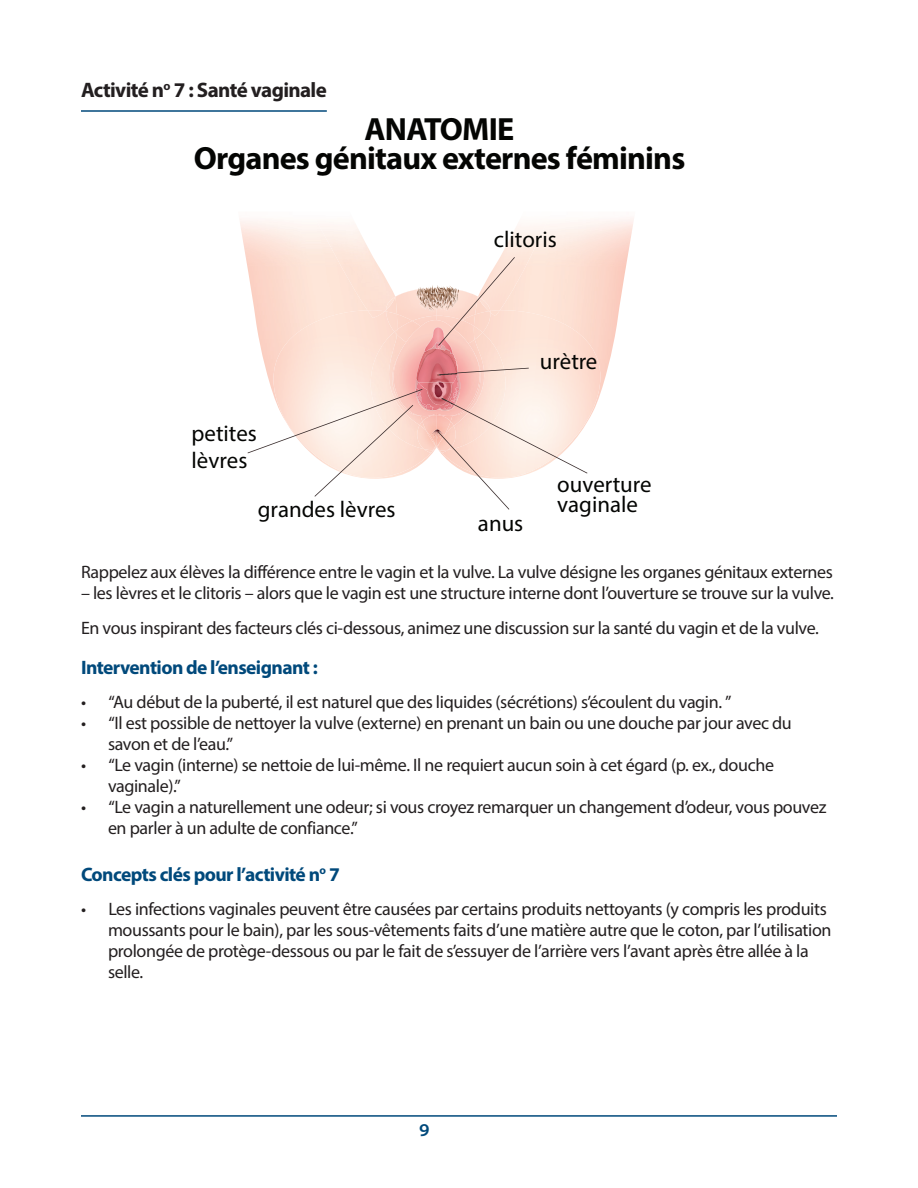
<style>
.page{position:relative;width:918px;height:1188px;background:#fff}
.page>*{position:absolute;margin:0;border:0;box-sizing:border-box;transform-origin:0 0}
.t1{font:700 32.25px/29.1px "Myriad Pro";letter-spacing:-.025em;color:#040503;text-align:center}
.t2{font:22.8px/20.9px "Myriad Pro";color:#040503}
.t3{font:700 21px "Myriad Pro";letter-spacing:-.03em;color:#231f20}
.t4{font:700 19.5px "Myriad Pro";letter-spacing:-.03em;color:#00497b}
.t5{font:18px/21px "Myriad Pro";letter-spacing:-.02em;color:#231f20}
.t6{font:600 semi-expanded 18px "Myriad Pro";color:#00497b}
</style>
<div class="page">
<hr style="left:81px;top:1115px;width:756px;height:2px;background:#00497b">
<hr style="left:81px;top:110px;width:246px;height:2px;background:#00497b">
<img style="left:240px;top:219px;width:71px;height:235px">
<img style="left:551px;top:218px;width:83px;height:176px">
<img style="left:587px;top:310px;width:13px;height:164px">
<img style="left:500px;top:224px;width:51px;height:33px">
<svg style="left:248px;top:257px;width:339px;height:253px"></svg>
<img style="left:419px;top:303px;width:28px;height:8px">
<img style="left:416px;top:349px;width:41px;height:34px">
<img style="left:419px;top:383px;width:35px;height:27px">
<p class="t3" style="left:81px;top:76px;width:247px">Activité n<sup>o</sup> :7 Santé vaginale</p>
<h1 class="t1" style="left:194px;top:113px;width:493px">ANATOMIE<br>Organes génitaux externes féminins</h1>
<p class="t2" style="left:494px;top:229px;width:64px">clitoris</p>
<p class="t2" style="left:192px;top:419px;width:67px;line-height:27px">petites lèvres</p>
<p class="t2" style="left:258px;top:498px;width:139px">grandes lèvres</p>
<p class="t2" style="left:540px;top:351px;width:59px">urètre</p>
<p class="t2" style="left:478px;top:512px;width:47px">anus</p>
<p class="t2" style="left:557px;top:473px;width:96px">ouverture vaginale</p>
<p class="t5" style="left:81px;top:561px;width:754px">Rappelez aux élèves la différence entre le vagin et la vulve. La vulve désigne les organes génitaux externes</p>
<p class="t5" style="left:81px;top:576px;width:755px;line-height:34.5px">– les lèvres et le clitoris – alors que le vagin est une structure interne dont ’louverture se trouve sur la vulve.<br>En vous inspirant des facteurs clés ci-dessous, animez une discussion sur la santé du vagin et de la vulve.</p>
<p class="t4" style="left:81px;top:654px;width:238px">Intervention de ’lenseignant :</p>
<p class="t5" style="left:81px;top:691px;width:652px">• “Au début de la puberté il, est naturel que des liquides (sécrétions ’s) écoulent du vagin “.</p>
<p class="t5" style="left:108px;top:712px;width:685px;text-indent:-27px">• “Il est possible de nettoyer la vulve (externe) en prenant un bain ou une douche par jour avec du savon et de ’leau“.</p>
<p class="t5" style="left:108px;top:754px;width:668px;text-indent:-27px">• “Le vagin (interne) se nettoie de lui-même Il. ne requiert aucun soin à cet égard .p( ex., douche vaginale “.(</p>
<p class="t5" style="left:108px;top:796px;width:720px;text-indent:-27px">• “Le vagin a naturellement une odeur; si vous croyez remarquer un changement ’dodeur, vous pouvez en parler à un adulte de confiance“.</p>
<p class="t4" style="left:81px;top:861px;width:260px">Concepts clés pour ’l activité n<sup>o</sup> 7</p>
<p class="t5" style="left:108px;top:898px;width:720px">Les infections vaginales peuvent être causées par certains produits nettoyants y( compris les produits</p>
<p class="t5" style="left:81px;top:898px;width:7px">•</p>
<p class="t5" style="left:108px;top:919px;width:725px">moussants pour le bain ,) par les sous-vêtements faits ’d une matière autre que le coton, par ’l utilisation prolongée de protège-dessous ou par le fait de ’sessuyer de ’l arrière vers ’l avant après être allée laà selle.</p>
<p class="t6" style="left:419px;top:1118px;width:12px">9</p>
</div>
